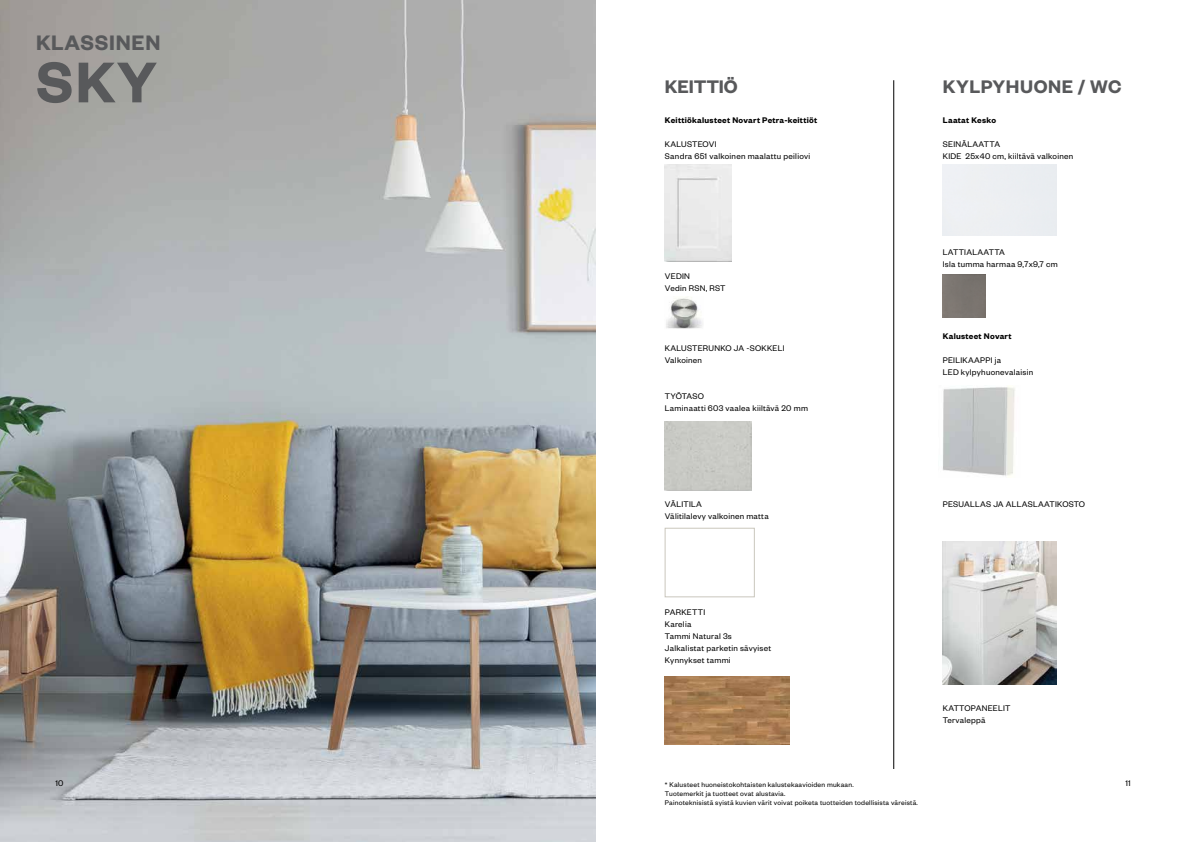
<style>
.page{position:relative;width:1191px;height:842px;background:#fff}
.page>*{position:absolute;margin:0;border:0;box-sizing:border-box;transform-origin:0 0}
.t1{font:600 63px "Founders Grotesk";color:#58595b}
.t2{font:600 23px "Founders Grotesk";letter-spacing:.03em;color:#58595b}
.t3{font:600 20px "Founders Grotesk";letter-spacing:.01em;color:#58595b}
.t4{font:9px/12px "Founders Grotesk";letter-spacing:.03em;color:#000}
.t5{font:600 9px "Founders Grotesk";letter-spacing:.03em;color:#000}
.t6{font:7.5px/9px "Founders Grotesk";letter-spacing:.03em;color:#000}
</style>
<div class="page">
<img style="left:943px;top:386px;width:72px;height:90px">
<hr style="left:893px;top:80px;width:1px;height:689px;background:#000">
<div style="left:942px;top:275px;width:43px;height:43px;background:#7b7570"></div>
<img style="left:942px;top:542px;width:114px;height:143px">
<img style="left:665px;top:676px;width:124px;height:68px">
<img style="left:665px;top:165px;width:66px;height:97px">
<img style="left:666px;top:297px;width:37px;height:32px">
<div style="left:665px;top:528px;width:89px;height:69px;border:1px solid #cac7bd"></div>
<div style="left:665px;top:421px;width:87px;height:69px;background:#c9cac5"></div>
<img style="left:0;top:0;width:595px;height:842px">
<h2 class="t2" style="left:36px;top:29px;width:126px">KLASSINEN</h2>
<h1 class="t1" style="left:36px;top:42px;width:122px">SKY</h1>
<h3 class="t3" style="left:665px;top:74px;width:74px">KEITTIÖ</h3>
<h3 class="t3" style="left:942px;top:74px;width:180px">KYLPYHUONE / WC</h3>
<p class="t5" style="left:665px;top:114px;width:154px">Keittiökalusteet Novart Petra-keittiöt</p>
<p class="t4" style="left:665px;top:137px;width:147px">KALUSTEOVI<br>Sandra 651 valkoinen maalattu peiliovi</p>
<p class="t5" style="left:942px;top:114px;width:55px">Laatat Kesko</p>
<p class="t4" style="left:942px;top:137px;width:132px">SEINÄLAATTA<br>KIDE 25x40 cm, kiiltävä valkoinen</p>
<p class="t4" style="left:665px;top:269px;width:62px">VEDIN<br>Vedin RSN, RST</p>
<p class="t4" style="left:665px;top:341px;width:121px">KALUSTERUNKO JA -SOKKELI<br>Valkoinen</p>
<p class="t4" style="left:665px;top:389px;width:144px">TYÖTASO<br>Laminaatti 603 vaalea kiiltävä 20 mm</p>
<p class="t4" style="left:665px;top:497px;width:105px">VÄLITILA<br>Välitilalevy valkoinen matta</p>
<p class="t4" style="left:665px;top:605px;width:108px">PARKETTI<br>Karelia<br>Tammi Natural 3s<br>Jalkalistat parketin sävyiset<br>Kynnykset tammi</p>
<p class="t4" style="left:942px;top:245px;width:116px">LATTIALAATTA<br>Isla tumma harmaa 9,7x9,7 cm</p>
<p class="t5" style="left:942px;top:330px;width:70px">Kalusteet Novart</p>
<p class="t4" style="left:942px;top:353px;width:92px">PEILIKAAPPI ja<br>LED kylpyhuonevalaisin</p>
<p class="t4" style="left:942px;top:497px;width:144px">PESUALLAS JA ALLASLAATIKOSTO</p>
<p class="t4" style="left:942px;top:701px;width:69px">KATTOPANEELIT<br>Tervaleppä</p>
<p class="t4" style="left:55px;top:777px;width:9px">10</p>
<p class="t4" style="left:1125px;top:777px;width:7px">11</p>
<p class="t6" style="left:665px;top:779px;width:254px">* Kalusteet huoneistokohtaisten kalustekaavioiden mukaan.<br>Tuotemerkit ja tuotteet ovat alustavia.<br>Painoteknisistä syistä kuvien värit voivat poiketa tuotteiden todellisista väreistä.</p>
</div>
